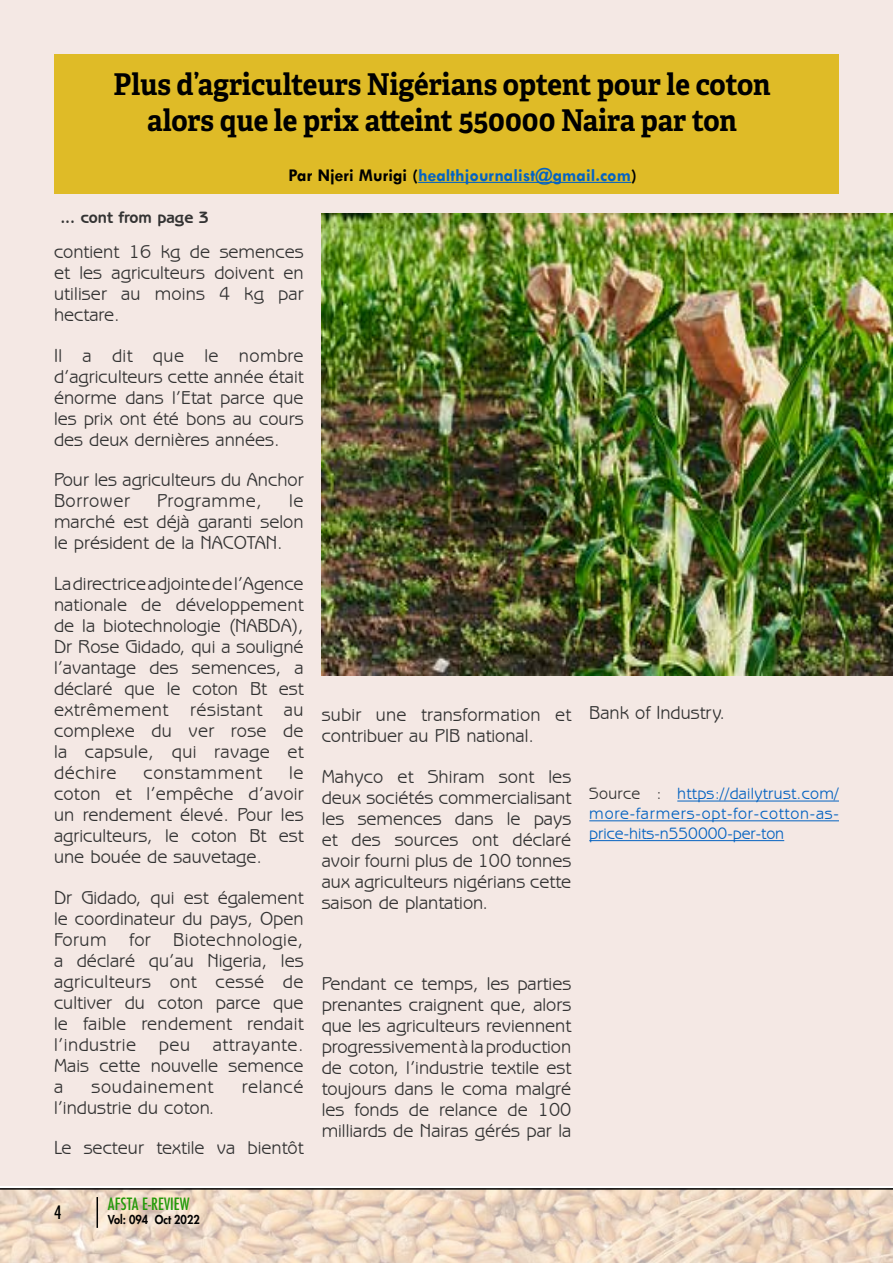
<style>
.page{position:relative;width:893px;height:1263px;background:#fff}
.page>*{position:absolute;margin:0;border:0;box-sizing:border-box;transform-origin:0 0}
.t1{font:700 30px/36px "Adelle";color:#000;text-align:center;scale:.93 1}
.t2{font:18.75px/21px "Benguiat Gothic IT Cby BT";color:#333;text-align:justify}
.t3{font:18.75px "Benguiat Gothic IT Cby BT";letter-spacing:.03em;color:#333}
.t4{font:700 18px "Tw Cen";color:#0563c1}
.t5{font:500 condensed 18px "Futura";color:#000}
.t6{font:16.5px/19.8px "Benguiat Gothic IT Cby BT";letter-spacing:.015em;color:#0563c1;text-align:justify}
.t7{font:700 16.5px "Benguiat Gothic IT Cby BT";color:#333}
.t8{font:500 condensed 16.5px "Futura";color:#239a09}
.t9{font:800 12px "Futura Std";color:#000;scale:.92 1}
.s1{color:#000}
.s2{color:#333}
</style>
<div class="page">
<img style="left:0;top:1190px;width:893px;height:73px">
<hr style="left:97px;top:1197px;width:1px;height:31px;background:#000">
<hr style="left:0;top:1188px;width:893px;height:2px;background:#000">
<div style="left:0;top:0;width:893px;height:1186px;background:#f4e8e4"></div>
<hr style="left:677px;top:801px;width:162px;height:1px;background:#0563c1">
<hr style="left:589px;top:820px;width:250px;height:1px;background:#0563c1">
<hr style="left:589px;top:840px;width:195px;height:1px;background:#0563c1">
<div style="left:55px;top:54px;width:784px;height:140px;background:#dfbb27"></div>
<hr style="left:418px;top:182px;width:213px;height:1px;background:#0563c1">
<img style="left:322px;top:214px;width:571px;height:462px">
<h1 class="t1" style="left:113px;top:66px;width:708px">Plus d’agriculteurs Nigérians optent pour le coton alors que le prix atteint 550000 Naira par ton</h1>
<p class="t4" style="left:289px;top:165px;width:350px"><span class="s1">Par Njeri Murigi (</span>healthjournalist@gmail.com<span class="s1">)</span></p>
<p class="t7" style="left:60px;top:207px;width:150px">... cont from page 3</p>
<p class="t2" style="left:54px;top:241px;width:251px">contient 16 kg de semences et les agriculteurs doivent en utiliser au moins 4 kg par hectare.</p>
<p class="t2" style="left:54px;top:345px;width:251px">Il a dit que le nombre d’agriculteurs cette année était énorme dans l’Etat parce que les prix ont été bons au cours des deux dernières années.</p>
<p class="t2" style="left:54px;top:469px;width:251px">Pour les agriculteurs du Anchor<br>Borrower</p>
<p class="t2" style="left:54px;top:490px;width:251px;text-indent:235px">le marché est déjà garanti selon le président de la NACOTAN.</p>
<p class="t2" style="left:54px;top:573px;width:251px">La directrice adjointe de l’Agence nationale de développement de la biotechnologie (NABDA), Dr Rose Gidado, qui a souligné l’avantage des semences, a déclaré que le coton Bt est extrêmement résistant au complexe du ver rose de la capsule, qui ravage et déchire</p>
<p class="t3" style="left:157px;top:489px;width:106px">Programme,</p>
<p class="t2" style="left:54px;top:762px;width:251px;text-indent:235px">le coton et l’empêche d’avoir un rendement élevé. Pour les agriculteurs, le coton Bt est une bouée de sauvetage.</p>
<p class="t2" style="left:54px;top:886px;width:251px">Dr Gidado, qui est également le coordinateur du pays, Open Forum for Biotechnologie, a déclaré qu’au Nigeria, les agriculteurs ont cessé de cultiver du coton parce que le faible rendement rendait l’industrie peu attrayante.<br>Mais cette nouvelle semence a</p>
<p class="t3" style="left:144px;top:761px;width:120px">constamment</p>
<p class="t3" style="left:92px;top:1074px;width:123px">soudainement</p>
<p class="t3" style="left:242px;top:1074px;width:63px">relancé</p>
<p class="t2" style="left:54px;top:1086px;width:251px;line-height:40.5px">l’industrie du coton.<br>Le secteur textile va bientôt</p>
<p class="t5" style="left:54px;top:1201px;width:9px">4</p>
<p class="t8" style="left:108px;top:1193px;width:83px">AFSTA E-REVIEW</p>
<p class="t9" style="left:108px;top:1212px;width:101px">Vol: 094 Oct 2022</p>
<p class="t2" style="left:322px;top:704px;width:251px">subir une transformation et contribuer au PIB national.</p>
<p class="t2" style="left:322px;top:765px;width:251px">Mahyco et Shiram sont les deux sociétés commercialisant les semences dans le pays et des sources ont déclaré avoir fourni plus de 100 tonnes aux agriculteurs nigérians cette saison de plantation.</p>
<p class="t2" style="left:322px;top:972px;width:251px">Pendant ce temps, les parties prenantes craignent que, alors que les agriculteurs reviennent progressivement à la production de coton, l’industrie textile est toujours dans le coma malgré les fonds de relance de 100 milliards de Nairas gérés par la</p>
<p class="t2" style="left:589px;top:702px;width:137px">Bank of Industry.</p>
<p class="t6" style="left:589px;top:783px;width:251px"><span class="s2">Source :</span> https://dailytrust.com/ more-farmers-opt-for-cotton-as&shy;price-hits-n550000-per-ton</p>
</div>
